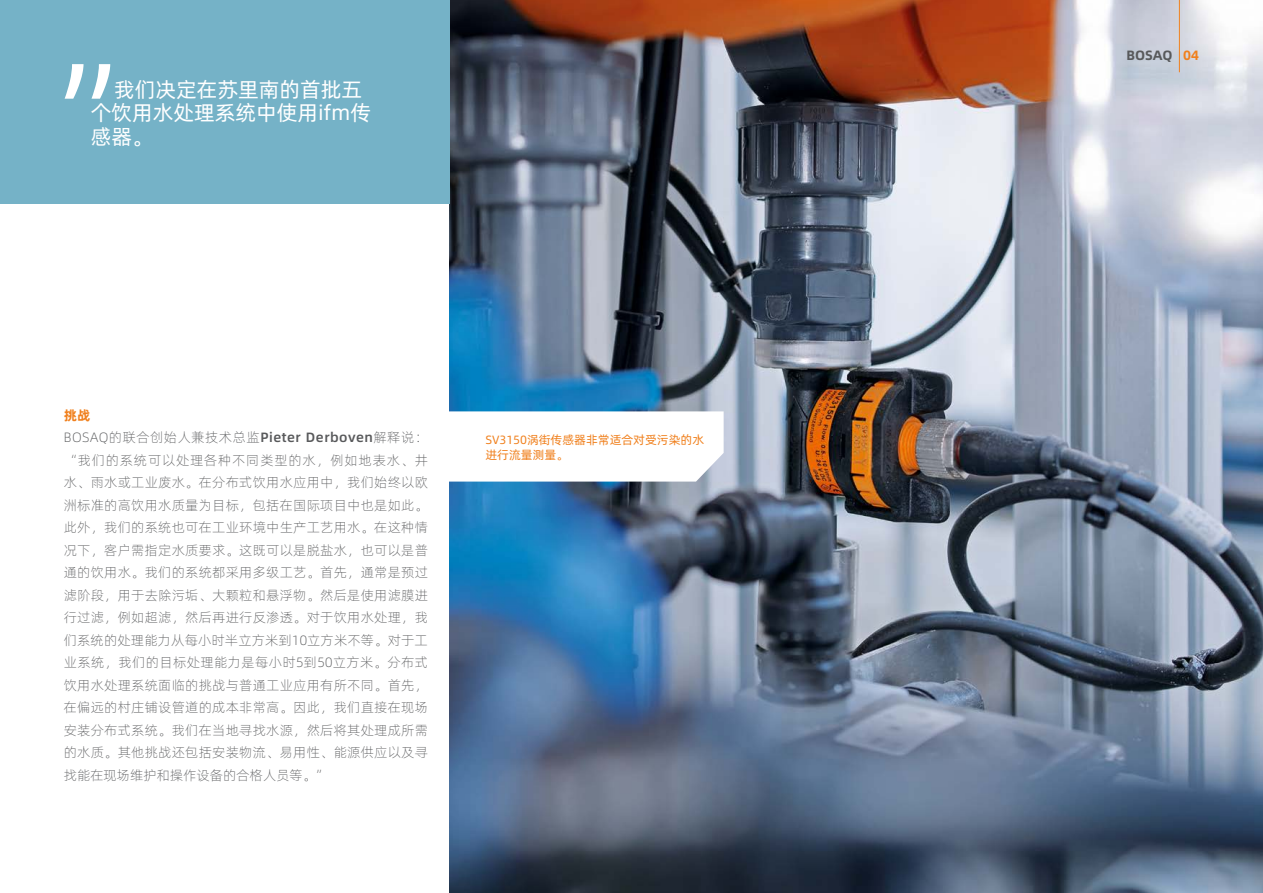
<style>
.page{position:relative;width:1263px;height:893px;background:#fff}
.page>*{position:absolute;margin:0;border:0;box-sizing:border-box;transform-origin:0 0}
.Zitat{font:21px/23.4px "Alibaba Pu Hui Ti R";color:#fff}
.Fließtext_9pt_versch{font:13.5px/22.5px "Alibaba Pu Hui Ti L";letter-spacing:.015em;color:#58595b;text-align:justify}
.t1{font:13.5px "Alibaba Pu Hui Ti B";color:#58595b}
.Fließtext_9pt_headli{font:13.5px "Alibaba Pu Hui Ti B";color:#f0801d}
.Bildunterschrift_lib{font:12px/14.9px "Alibaba Pu Hui Ti R";color:#f0801d}
.s1{font-family:"Alibaba Pu Hui Ti M"}
.s2{color:#f0801d}
</style>
<div class="page">
<img style="left:449px;top:0;width:814px;height:893px">
<svg style="left:449px;top:411px;width:275px;height:71px"></svg>
<div style="left:0;top:0;width:449px;height:204px;background:#75b2c7"></div>
<svg style="left:65px;top:64px;width:45px;height:35px"></svg>
<hr style="left:1179px;top:0;width:1px;height:72px;background:#f0801d">
<p class="Zitat" style="left:91px;top:77px;width:282px;text-indent:23px">我们决定在苏里南的首批五个饮用水处理系统中使用ifm传感器。</p>
<p class="Fließtext_9pt_headli" style="left:64px;top:404px;width:28px">挑战</p>
<p class="Fließtext_9pt_versch" style="left:64px;top:425px;width:366px">BOSAQ的联合创始人兼技术总监<span class="s1">Pieter Derboven</span>解释说：“我们的系统可以处理各种不同类型的水，例如地表水、井水、雨水或工业废水。在分布式饮用水应用中，我们始终以欧洲标准的高饮用水质量为目标，包括在国际项目中也是如此。此外，我们的系统也可在工业环境中生产工艺用水。在这种情况下，客户需指定水质要求。这既可以是脱盐水，也可以是普通的饮用水。我们的系统都采用多级工艺。首先，通常是预过滤阶段，用于去除污垢、大颗粒和悬浮物。然后是使用滤膜进行过滤，例如超滤，然后再进行反渗透。对于饮用水处理，我们系统的处理能力从每小时半立方米到10立方米不等。对于工业系统，我们的目标处理能力是每小时5到50立方米。分布式饮用水处理系统面临的挑战与普通工业应用有所不同。首先，在偏远的村庄铺设管道的成本非常高。因此，我们直接在现场安装分布式系统。我们在当地寻找水源，然后将其处理成所需的水质。其他挑战还包括安装物流、易用性、能源供应以及寻找能在现场维护和操作设备的合格人员等。”</p>
<p class="Bildunterschrift_lib" style="left:485px;top:431px;width:220px">SV3150涡街传感器非常适合对受污染的水进行流量测量。</p>
<p class="t1" style="left:1126px;top:44px;width:74px">BOSAQ <span class="s2">04</span></p>
</div>
